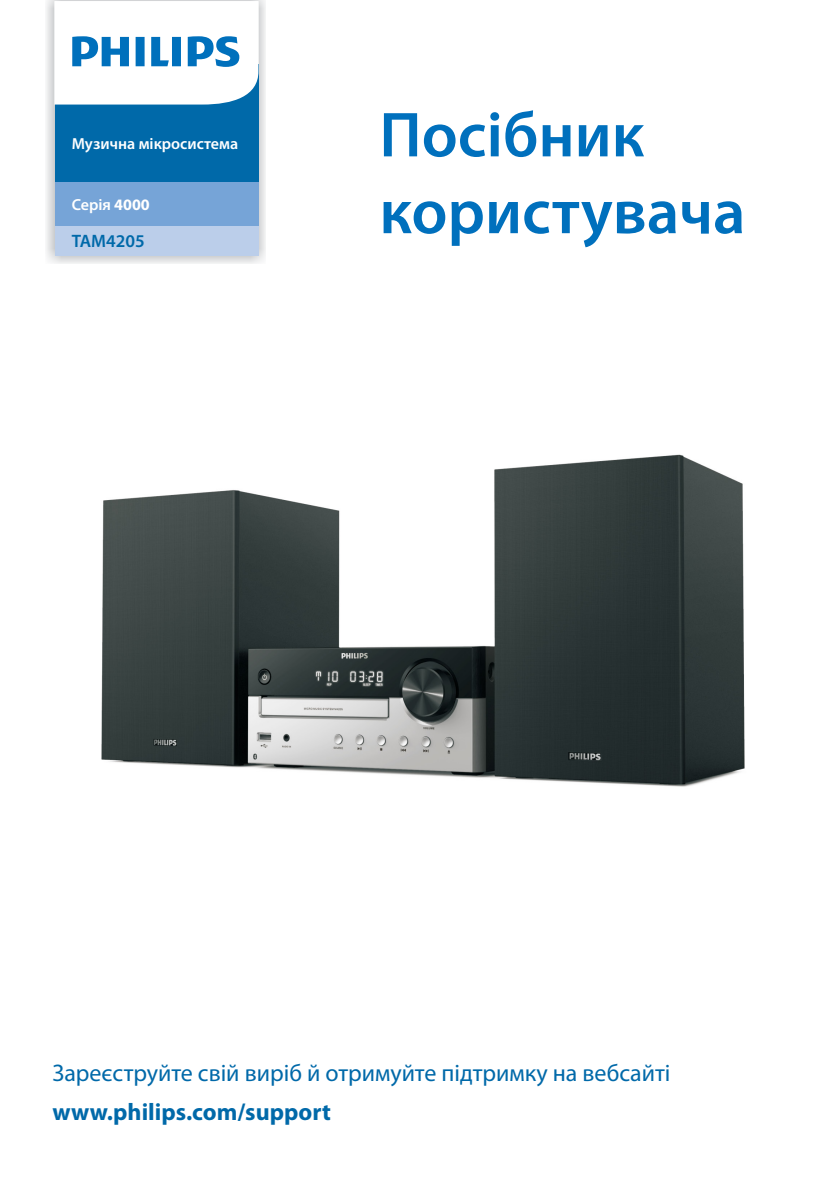
<style>
.page{position:relative;width:840px;height:1191px;background:#fff}
.page>*{position:absolute;margin:0;border:0;box-sizing:border-box;transform-origin:0 0}
.t1{font:600 64px/76.8px "Myriad Pro";color:#0070bd}
.t2{font:24px "Myriad Pro";color:#0069a9}
.t3{font:700 24px "Myriad Pro";color:#0069a9}
.t4{font:600 18px "Myriad Pro";color:#0069a9}
.t5{font:700 18px "Centrale Sans";color:#0069a9}
.t6{font:600 16px "Myriad Pro";color:#fff}
.t7{font:700 16px "Centrale Sans";color:#fff}
.s1{font-weight:700}
</style>
<div class="page">
<img style="left:101px;top:454px;width:644px;height:333px">
<img style="left:46px;top:0;width:219px;height:264px">
<div style="left:55px;top:64px;width:203px;height:118px;background:#0069a9"></div>
<svg style="left:55px;top:1px;width:203px;height:104px"></svg>
<div style="left:55px;top:182px;width:203px;height:45px;background:#76a4d7"></div>
<div style="left:55px;top:226px;width:203px;height:29px;background:#bbceea"></div>
<p class="t7" style="left:72px;top:134px;width:153px">Sistemi Micro Music</p>
<p class="t6" style="left:72px;top:134px;width:168px">Музична мікросистема</p>
<p class="t7" style="left:72px;top:195px;width:40px">Seria</p>
<p class="t7" style="left:135px;top:195px;width:24px">00</p>
<p class="t5" style="left:83px;top:230px;width:74px">AM4205</p>
<p class="t6" style="left:72px;top:194px;width:80px">Серія <span class="s1">4000</span></p>
<p class="t4" style="left:72px;top:229px;width:75px">TAM4205</p>
<h1 class="t1" style="left:379px;top:95px;width:367px">Посібник користувача</h1>
<p class="t2" style="left:52px;top:1058px;width:619px">Зареєструйте свій виріб й отримуйте підтримку на вебсайті</p>
<p class="t3" style="left:52px;top:1096px;width:280px">www.philips.com/support</p>
</div>
